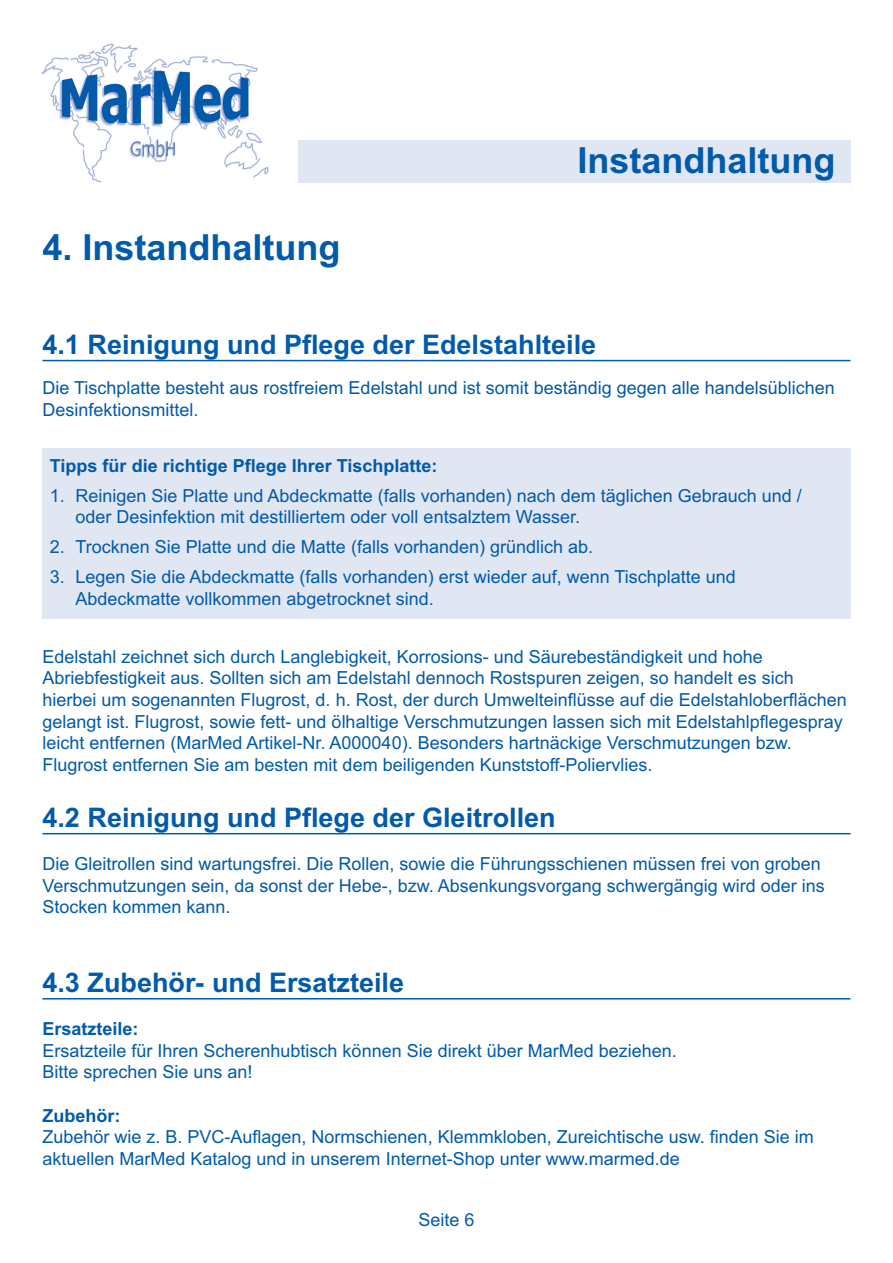
<style>
.page{position:relative;width:893px;height:1263px;background:#fff}
.page>*{position:absolute;margin:0;border:0;box-sizing:border-box;transform-origin:0 0}
.t1{font:700 36px "Arial";color:#015aaa}
.t2{font:700 27px "Arial";color:#015aaa}
.t3{font:18px/21.6px "Arial";color:#015aaa}
.t4{font:700 18px "Arial";color:#015aaa}
</style>
<div class="page">
<img style="left:41px;top:43px;width:228px;height:140px">
<div style="left:298px;top:140px;width:552px;height:43px;background:#e1e6f3"></div>
<hr style="left:42px;top:360px;width:808px;height:1px;background:#015aaa">
<hr style="left:42px;top:833px;width:808px;height:1px;background:#015aaa">
<hr style="left:42px;top:998px;width:808px;height:2px;background:#015aaa">
<div style="left:42px;top:449px;width:808px;height:170px;background:#e1e6f3"></div>
<h1 class="t1" style="left:42px;top:234px;width:300px">4. Instandhaltung</h1>
<h1 class="t1" style="left:577px;top:147px;width:260px">Instandhaltung</h1>
<h2 class="t2" style="left:42px;top:335px;width:555px">4.1 Reinigung und Pflege der Edelstahlteile</h2>
<p class="t3" style="left:42px;top:378px;width:794px;line-height:22.5px">Die Tischplatte besteht aus rostfreiem Edelstahl und ist somit beständig gegen alle handelsüblichen<br>Desinfektionsmittel.</p>
<p class="t4" style="left:50px;top:459px;width:389px">Tipps für die richtige Pflege Ihrer Tischplatte:</p>
<p class="t3" style="left:75px;top:486px;width:728px;text-indent:-26px">1. Reinigen Sie Platte und Abdeckmatte (falls vorhanden) nach dem täglichen Gebrauch und / oder Desinfektion mit destilliertem oder voll entsalztem Wasser.</p>
<p class="t3" style="left:50px;top:538px;width:545px">2. Trocknen Sie Platte und die Matte (falls vorhanden) gründlich ab.</p>
<p class="t3" style="left:75px;top:568px;width:662px;text-indent:-26px">3. Legen Sie die Abdeckmatte (falls vorhanden) erst wieder auf, wenn Tischplatte und<br>Abdeckmatte vollkommen abgetrocknet sind.</p>
<p class="t3" style="left:42px;top:647px;width:806px">Edelstahl zeichnet sich durch Langlebigkeit, Korrosions- und Säurebeständigkeit und hohe Abriebfestigkeit aus. Sollten sich am Edelstahl dennoch Rostspuren zeigen, so handelt es sich hierbei um sogenannten Flugrost, d. h. Rost, der durch Umwelteinflüsse auf die Edelstahloberflächen gelangt ist. Flugrost, sowie fett- und ölhaltige Verschmutzungen lassen sich mit Edelstahlpflegespray leicht entfernen (MarMed Artikel-Nr. A000040). Besonders hartnäckige Verschmutzungen bzw.<br>Flugrost entfernen Sie am besten mit dem beiligenden Kunststoff-Poliervlies.</p>
<h2 class="t2" style="left:42px;top:808px;width:515px">4.2 Reinigung und Pflege der Gleitrollen</h2>
<p class="t3" style="left:42px;top:855px;width:784px">Die Gleitrollen sind wartungsfrei. Die Rollen, sowie die Führungsschienen müssen frei von groben<br>Verschmutzungen sein, da sonst der Hebe-, bzw. Absenkungsvorgang schwergängig wird oder ins<br>Stocken kommen kann.</p>
<h2 class="t2" style="left:42px;top:973px;width:363px">4.3 Zubehör- und Ersatzteile</h2>
<p class="t4" style="left:42px;top:1022px;width:98px">Ersatzteile:</p>
<p class="t3" style="left:42px;top:1041px;width:636px">Ersatzteile für Ihren Scherenhubtisch können Sie direkt über MarMed beziehen.<br>Bitte sprechen Sie uns an!</p>
<p class="t4" style="left:42px;top:1109px;width:79px">Zubehör:</p>
<p class="t3" style="left:42px;top:1128px;width:773px">Zubehör wie z. B. PVC-Auflagen, Normschienen, Klemmkloben, Zureichtische usw. finden Sie im aktuellen MarMed Katalog und in unserem Internet-Shop unter www.marmed.de</p>
<p class="t3" style="left:418px;top:1211px;width:58px">Seite 6</p>
</div>
